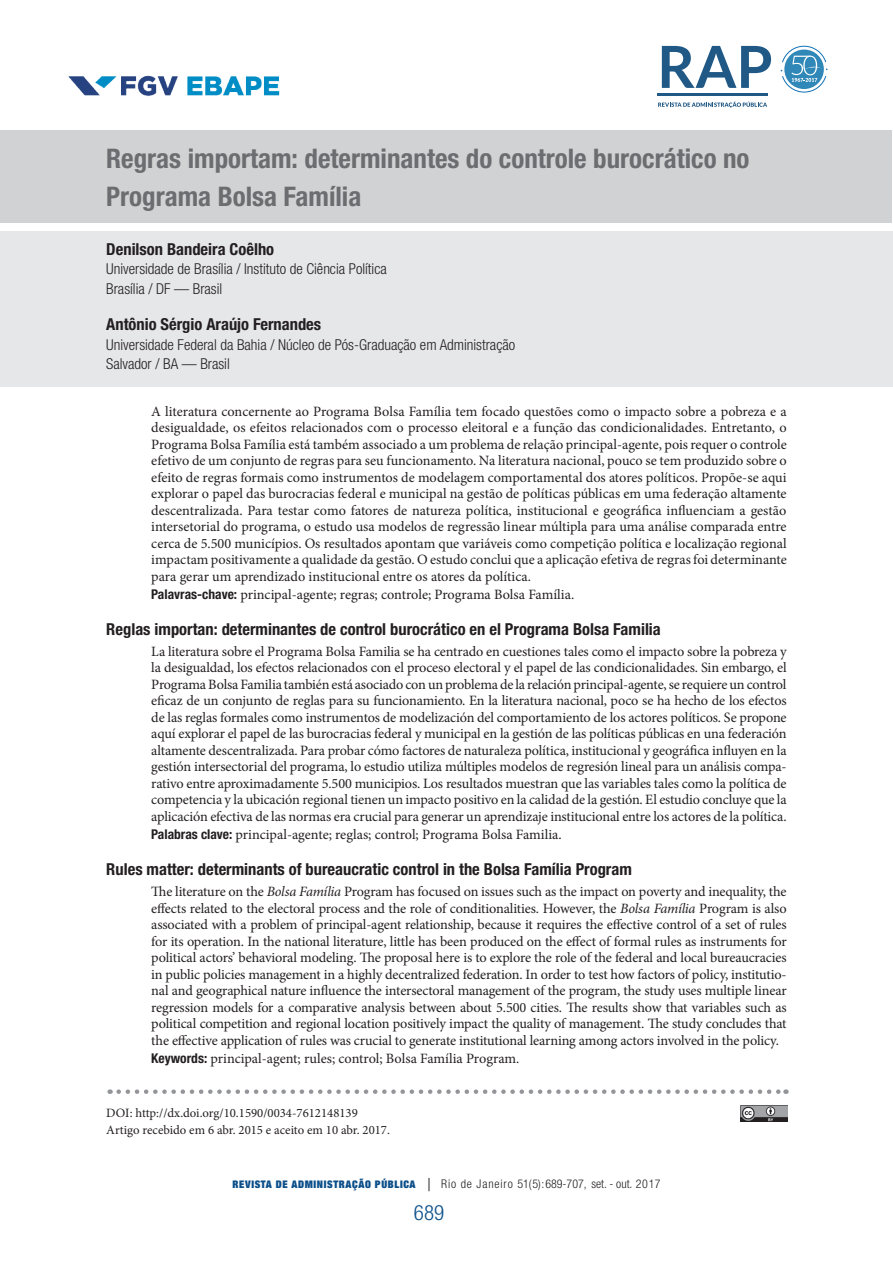
<style>
.page{position:relative;width:893px;height:1263px;background:#fff}
.page>*{position:absolute;margin:0;border:0;box-sizing:border-box;transform-origin:0 0}
.titulo{font:700 condensed 27px/37.5px "Helvetica Neue LT Std";color:#6c6d70}
.t1{font:300 condensed 21px "Helvetica Neue LT Std";color:#0c4f89}
.SUB_ABERT{font:700 condensed 16.5px "Helvetica Neue LT Std";color:#231f20}
.autor_1{font:700 condensed 16.5px "Helvetica Neue LT Std";color:#231f20}
.autor_2{font:300 condensed 15px "Helvetica Neue LT Std";color:#231f20}
.ABERTURA{font:14.25px/16.5px "Minion Pro";letter-spacing:-.005em;color:#231f20;text-align:justify}
.nota_DOI{font:12.75px "Minion Pro";color:#231f20}
.t2{font:300 condensed 12px "Helvetica Neue LT Std";letter-spacing:.07em;color:#231f20}
.s1{font-family:"Helvetica Neue LT Std";font-weight:700;font-stretch:condensed;font-size:13.5px}
.s2{font-style:italic}
.s3{font-family:"Helvetica Neue";font-weight:900;font-stretch:expanded;font-size:10.5px;color:#0c4f89}
.s4{font-size:18px}
</style>
<div class="page">
<img style="left:68px;top:75px;width:212px;height:21px">
<svg style="left:658px;top:102px;width:109px;height:6px"></svg>
<hr style="left:657px;top:94px;width:111px;height:2px;background:#205986">
<svg style="left:662px;top:46px;width:109px;height:42px"></svg>
<svg style="left:781px;top:46px;width:46px;height:47px"></svg>
<div style="left:0;top:130px;width:891px;height:92px;background:#d1d2d4"></div>
<div style="left:0;top:231px;width:893px;height:155px;background:#e6e7e9"></div>
<img style="left:740px;top:1105px;width:47px;height:17px">
<svg style="left:119px;top:1089px;width:667px;height:5px"></svg>
<p class="titulo" style="left:106px;top:139px;width:645px">Regras importam: determinantes do controle burocrático no<br>Programa Bolsa Família</p>
<p class="autor_1" style="left:106px;top:239px;width:169px">Denilson Bandeira Coêlho</p>
<p class="autor_2" style="left:106px;top:260px;width:282px">Universidade de Brasília / Instituto de Ciência Política</p>
<p class="autor_2" style="left:106px;top:280px;width:117px">Brasília / DF — Brasil</p>
<p class="autor_1" style="left:106px;top:314px;width:216px">Antônio Sérgio Araújo Fernandes</p>
<p class="autor_2" style="left:106px;top:336px;width:410px">Universidade Federal da Bahia / Núcleo de Pós-Graduação em Administração</p>
<p class="autor_2" style="left:106px;top:355px;width:125px">Salvador / BA — Brasil</p>
<p class="ABERTURA" style="left:151px;top:403px;width:637px">A literatura concernente ao Programa Bolsa Família tem focado questões como o impacto sobre a pobreza e a desigualdade, os efeitos relacionados com o processo eleitoral e a função das condicionalidades. Entretanto, o Programa Bolsa Família está também associado a um problema de relação principal-agente, pois requer o controle efetivo de um conjunto de regras para seu funcionamento. Na literatura nacional, pouco se tem produzido sobre o efeito de regras formais como instrumentos de modelagem comportamental dos atores políticos. Propõe-se aqui explorar o papel das burocracias federal e municipal na gestão de políticas públicas em uma federação altamente descentralizada. Para testar como fatores de natureza política, institucional e geográfica influenciam a gestão intersetorial do programa, o estudo usa modelos de regressão linear múltipla para uma análise comparada entre cerca de 5.500 municípios. Os resultados apontam que variáveis como competição política e localização regional impactam positivamente a qualidade da gestão. O estudo conclui que a aplicação efetiva de regras foi determinante para gerar um aprendizado institucional entre os atores da política.</p>
<p class="ABERTURA" style="left:151px;top:586px;width:424px"><span class="s1">Palavras-chave:</span> principal-agente; regras; controle; Programa Bolsa Família.</p>
<p class="SUB_ABERT" style="left:106px;top:619px;width:556px">Reglas importan: determinantes de control burocrático en el Programa Bolsa Familia</p>
<p class="ABERTURA" style="left:151px;top:643px;width:637px">La literatura sobre el Programa Bolsa Familia se ha centrado en cuestiones tales como el impacto sobre la pobreza y la desigualdad, los efectos relacionados con el proceso electoral y el papel de las condicionalidades. Sin embargo, el Programa Bolsa Familia también está asociado con un problema de la relación principal-agente, se requiere un control eficaz de un conjunto de reglas para su funcionamiento. En la literatura nacional, poco se ha hecho de los efectos de las reglas formales como instrumentos de modelización del comportamiento de los actores políticos. Se propone aquí explorar el papel de las burocracias federal y municipal en la gestión de las políticas públicas en una federación altamente descentralizada. Para probar cómo factores de naturaleza política, institucional y geográfica influyen en la gestión intersectorial del programa, lo estudio utiliza múltiples modelos de regresión lineal para un análisis compa&shy;rativo entre aproximadamente 5.500 municipios. Los resultados muestran que las variables tales como la política de competencia y la ubicación regional tienen un impacto positivo en la calidad de la gestión. El estudio concluye que la aplicación efectiva de las normas era crucial para generar un aprendizaje institucional entre los actores de la política.</p>
<p class="ABERTURA" style="left:151px;top:827px;width:412px"><span class="s1">Palabras clave:</span> principal-agente; reglas; control; Programa Bolsa Familia.</p>
<p class="SUB_ABERT" style="left:106px;top:859px;width:527px">Rules matter: determinants of bureaucratic control in the Bolsa Família Program</p>
<p class="ABERTURA" style="left:151px;top:883px;width:637px">The literature on the <span class="s2">Bolsa Família</span> Program has focused on issues such as the impact on poverty and inequality, the effects related to the electoral process and the role of conditionalities. However, the <span class="s2">Bolsa Família</span> Program is also associated with a problem of principal-agent relationship, because it requires the effective control of a set of rules for its operation. In the national literature, little has been produced on the effect of formal rules as instruments for political actors’ behavioral modeling. The proposal here is to explore the role of the federal and local bureaucracies in public policies management in a highly decentralized federation. In order to test how factors of policy, institutio&shy;nal and geographical nature influence the intersectoral management of the program, the study uses multiple linear regression models for a comparative analysis between about 5.500 cities. The results show that variables such as political competition and regional location positively impact the quality of management. The study concludes that the effective application of rules was crucial to generate institutional learning among actors involved in the policy.</p>
<p class="ABERTURA" style="left:151px;top:1050px;width:370px"><span class="s1">Keywords:</span> principal-agent; rules; control; Bolsa Família Program.</p>
<p class="nota_DOI" style="left:106px;top:1104px;width:253px">DOI: http://dx.doi.org/10.1590/0034-7612148139</p>
<p class="nota_DOI" style="left:106px;top:1121px;width:285px">Artigo recebido em 6 abr. 2015 e aceito em 10 abr. 2017.</p>
<p class="t2" style="left:233px;top:1176px;width:429px"><span class="s3">REVISTA DE ADMINISTRAÇÃO PÚBLICA</span> <span class="s4">|</span> Rio de Janeiro 51(5):689-707, set. - out. 2017</p>
<p class="t1" style="left:414px;top:1200px;width:32px">689</p>
</div>
